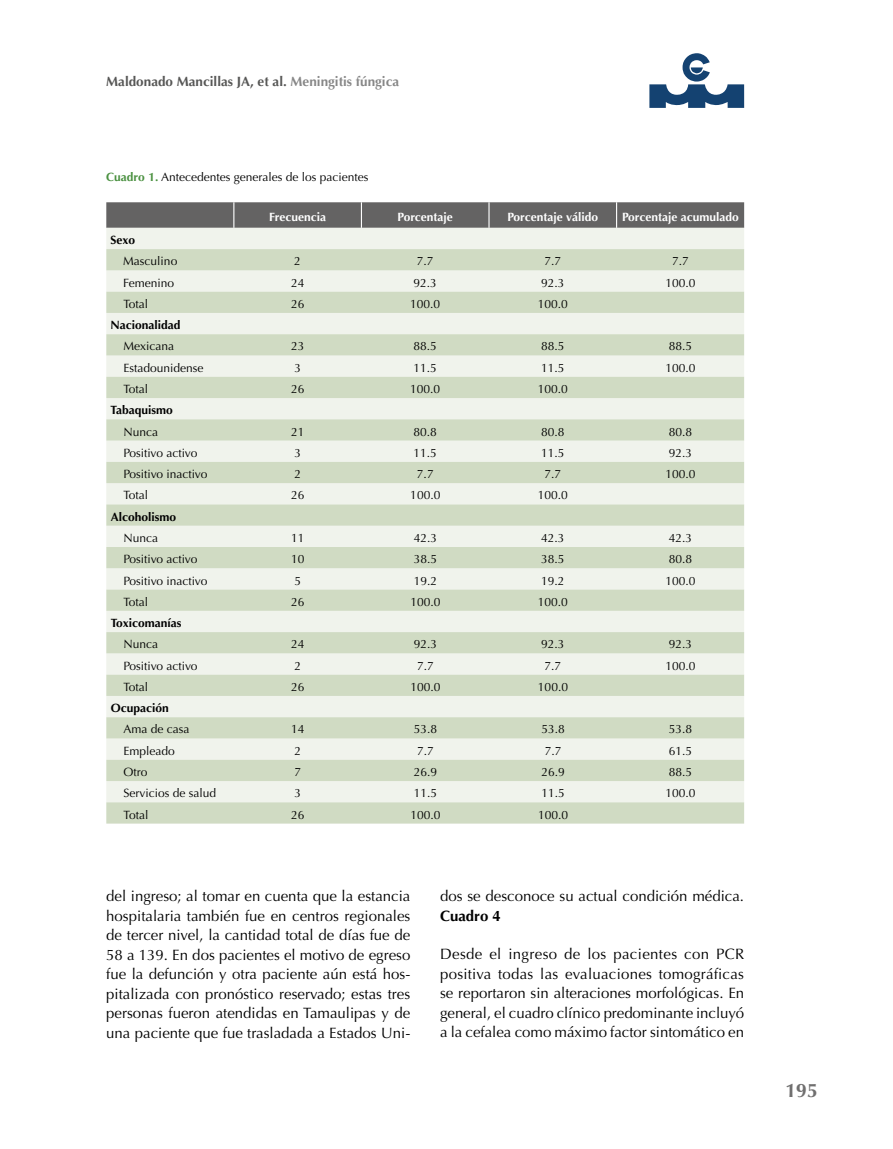
<style>
.page{position:relative;width:893px;height:1149px;background:#fff}
.page>*{position:absolute;margin:0;border:0;box-sizing:border-box;transform-origin:0 0}
.t1{font:700 19.5px "Optima";color:#706f6f}
.t2{font:15px/19.5px "Optima";color:#000;text-align:justify}
.t3{font:700 15px "Optima";color:#000}
.t4{font:700 13.5px "Optima";color:#575756}
.t5{font:12px "Optima";color:#000}
.t6{font:700 12px "Optima";color:#000}
.t7{font:700 12px "Optima";color:#fff}
.s1{color:#878787}
.s2{font-weight:700;color:#4b9141}
</style>
<div class="page">
<svg style="left:649px;top:53px;width:95px;height:55px"></svg>
<div style="left:106px;top:228px;width:638px;height:21px;background:#f0f3ec"></div>
<svg style="left:106px;top:249px;width:638px;height:574px;background:#dfe6d6"></svg>
<svg style="left:106px;top:202px;width:638px;height:26px;background:#686767"></svg>
<p class="t4" style="left:106px;top:73px;width:294px">Maldonado Mancillas JA, et al. <span class="s1">Meningitis fúngica</span></p>
<p class="t5" style="left:106px;top:170px;width:264px"><span class="s2">Cuadro 1.</span> Antecedentes generales de los pacientes</p>
<p class="t7" style="left:269px;top:209px;width:58px">Frecuencia</p>
<p class="t7" style="left:398px;top:209px;width:57px">Porcentaje</p>
<p class="t7" style="left:507px;top:209px;width:92px">Porcentaje válido</p>
<p class="t7" style="left:622px;top:209px;width:118px">Porcentaje acumulado</p>
<p class="t6" style="left:111px;top:233px;width:26px">Sexo</p>
<p class="t5" style="left:123px;top:254px;width:56px">Masculino</p>
<p class="t5" style="left:294px;top:254px;width:8px">2</p>
<p class="t5" style="left:417px;top:254px;width:18px">7.7</p>
<p class="t5" style="left:544px;top:254px;width:18px">7.7</p>
<p class="t5" style="left:672px;top:254px;width:18px">7.7</p>
<p class="t5" style="left:123px;top:275px;width:52px">Femenino</p>
<p class="t5" style="left:291px;top:275px;width:15px">24</p>
<p class="t5" style="left:414px;top:275px;width:25px">92.3</p>
<p class="t5" style="left:541px;top:275px;width:25px">92.3</p>
<p class="t5" style="left:665px;top:275px;width:32px">100.0</p>
<p class="t5" style="left:123px;top:297px;width:26px">Total</p>
<p class="t5" style="left:291px;top:297px;width:15px">26</p>
<p class="t5" style="left:410px;top:297px;width:32px">100.0</p>
<p class="t5" style="left:538px;top:297px;width:32px">100.0</p>
<p class="t6" style="left:111px;top:318px;width:72px">Nacionalidad</p>
<p class="t5" style="left:123px;top:339px;width:52px">Mexicana</p>
<p class="t5" style="left:291px;top:339px;width:15px">23</p>
<p class="t5" style="left:414px;top:339px;width:25px">88.5</p>
<p class="t5" style="left:541px;top:339px;width:25px">88.5</p>
<p class="t5" style="left:669px;top:339px;width:25px">88.5</p>
<p class="t5" style="left:123px;top:360px;width:82px">Estadounidense</p>
<p class="t5" style="left:294px;top:360px;width:8px">3</p>
<p class="t5" style="left:414px;top:360px;width:25px">11.5</p>
<p class="t5" style="left:541px;top:360px;width:25px">11.5</p>
<p class="t5" style="left:665px;top:360px;width:32px">100.0</p>
<p class="t5" style="left:123px;top:382px;width:26px">Total</p>
<p class="t5" style="left:291px;top:382px;width:15px">26</p>
<p class="t5" style="left:410px;top:382px;width:32px">100.0</p>
<p class="t5" style="left:538px;top:382px;width:32px">100.0</p>
<p class="t6" style="left:111px;top:403px;width:64px">Tabaquismo</p>
<p class="t5" style="left:123px;top:424px;width:36px">Nunca</p>
<p class="t5" style="left:291px;top:424px;width:15px">21</p>
<p class="t5" style="left:414px;top:424px;width:25px">80.8</p>
<p class="t5" style="left:541px;top:424px;width:25px">80.8</p>
<p class="t5" style="left:669px;top:424px;width:25px">80.8</p>
<p class="t5" style="left:123px;top:445px;width:75px">Positivo activo</p>
<p class="t5" style="left:294px;top:445px;width:8px">3</p>
<p class="t5" style="left:414px;top:445px;width:25px">11.5</p>
<p class="t5" style="left:541px;top:445px;width:25px">11.5</p>
<p class="t5" style="left:669px;top:445px;width:25px">92.3</p>
<p class="t5" style="left:123px;top:467px;width:85px">Positivo inactivo</p>
<p class="t5" style="left:294px;top:467px;width:8px">2</p>
<p class="t5" style="left:417px;top:467px;width:18px">7.7</p>
<p class="t5" style="left:545px;top:467px;width:18px">7.7</p>
<p class="t5" style="left:665px;top:467px;width:32px">100.0</p>
<p class="t5" style="left:123px;top:488px;width:26px">Total</p>
<p class="t5" style="left:291px;top:488px;width:15px">26</p>
<p class="t5" style="left:410px;top:488px;width:32px">100.0</p>
<p class="t5" style="left:538px;top:488px;width:32px">100.0</p>
<p class="t6" style="left:111px;top:509px;width:67px">Alcoholismo</p>
<p class="t5" style="left:123px;top:530px;width:36px">Nunca</p>
<p class="t5" style="left:291px;top:530px;width:15px">11</p>
<p class="t5" style="left:414px;top:530px;width:25px">42.3</p>
<p class="t5" style="left:541px;top:530px;width:25px">42.3</p>
<p class="t5" style="left:669px;top:530px;width:25px">42.3</p>
<p class="t5" style="left:123px;top:552px;width:75px">Positivo activo</p>
<p class="t5" style="left:291px;top:552px;width:15px">10</p>
<p class="t5" style="left:414px;top:552px;width:25px">38.5</p>
<p class="t5" style="left:541px;top:552px;width:25px">38.5</p>
<p class="t5" style="left:669px;top:552px;width:25px">80.8</p>
<p class="t5" style="left:123px;top:573px;width:85px">Positivo inactivo</p>
<p class="t5" style="left:294px;top:573px;width:8px">5</p>
<p class="t5" style="left:414px;top:573px;width:25px">19.2</p>
<p class="t5" style="left:541px;top:573px;width:25px">19.2</p>
<p class="t5" style="left:665px;top:573px;width:32px">100.0</p>
<p class="t5" style="left:123px;top:594px;width:26px">Total</p>
<p class="t5" style="left:291px;top:594px;width:15px">26</p>
<p class="t5" style="left:410px;top:594px;width:32px">100.0</p>
<p class="t5" style="left:538px;top:594px;width:32px">100.0</p>
<p class="t6" style="left:111px;top:615px;width:72px">Toxicomanías</p>
<p class="t5" style="left:123px;top:637px;width:36px">Nunca</p>
<p class="t5" style="left:291px;top:637px;width:15px">24</p>
<p class="t5" style="left:414px;top:637px;width:25px">92.3</p>
<p class="t5" style="left:541px;top:637px;width:25px">92.3</p>
<p class="t5" style="left:669px;top:637px;width:25px">92.3</p>
<p class="t5" style="left:123px;top:658px;width:75px">Positivo activo</p>
<p class="t5" style="left:294px;top:658px;width:8px">2</p>
<p class="t5" style="left:417px;top:658px;width:18px">7.7</p>
<p class="t5" style="left:545px;top:658px;width:18px">7.7</p>
<p class="t5" style="left:665px;top:658px;width:32px">100.0</p>
<p class="t5" style="left:123px;top:679px;width:26px">Total</p>
<p class="t5" style="left:291px;top:679px;width:15px">26</p>
<p class="t5" style="left:410px;top:679px;width:32px">100.0</p>
<p class="t5" style="left:538px;top:679px;width:32px">100.0</p>
<p class="t6" style="left:111px;top:701px;width:60px">Ocupación</p>
<p class="t5" style="left:124px;top:722px;width:68px">Ama de casa</p>
<p class="t5" style="left:291px;top:722px;width:15px">14</p>
<p class="t5" style="left:414px;top:722px;width:25px">53.8</p>
<p class="t5" style="left:541px;top:722px;width:25px">53.8</p>
<p class="t5" style="left:669px;top:722px;width:25px">53.8</p>
<p class="t5" style="left:124px;top:743px;width:53px">Empleado</p>
<p class="t5" style="left:295px;top:743px;width:8px">2</p>
<p class="t5" style="left:417px;top:743px;width:18px">7.7</p>
<p class="t5" style="left:545px;top:743px;width:18px">7.7</p>
<p class="t5" style="left:669px;top:743px;width:25px">61.5</p>
<p class="t5" style="left:124px;top:764px;width:25px">Otro</p>
<p class="t5" style="left:295px;top:764px;width:8px">7</p>
<p class="t5" style="left:414px;top:764px;width:25px">26.9</p>
<p class="t5" style="left:541px;top:764px;width:25px">26.9</p>
<p class="t5" style="left:669px;top:764px;width:25px">88.5</p>
<p class="t5" style="left:124px;top:786px;width:94px">Servicios de salud</p>
<p class="t5" style="left:295px;top:786px;width:8px">3</p>
<p class="t5" style="left:414px;top:786px;width:25px">11.5</p>
<p class="t5" style="left:541px;top:786px;width:25px">11.5</p>
<p class="t5" style="left:666px;top:786px;width:32px">100.0</p>
<p class="t5" style="left:124px;top:807px;width:26px">Total</p>
<p class="t5" style="left:291px;top:807px;width:15px">26</p>
<p class="t5" style="left:410px;top:807px;width:32px">100.0</p>
<p class="t5" style="left:538px;top:807px;width:32px">100.0</p>
<p class="t2" style="left:106px;top:886px;width:306px">del ingreso; al tomar en cuenta que la estancia hospitalaria también fue en centros regionales de tercer nivel, la cantidad total de días fue de 58 a 139. En dos pacientes el motivo de egreso fue la defunción y otra paciente aún está hos&shy;pitalizada con pronóstico reservado; estas tres personas fueron atendidas en Tamaulipas y de una paciente que fue trasladada a Estados Uni-</p>
<p class="t2" style="left:440px;top:886px;width:306px">dos se desconoce su actual condición médica.</p>
<p class="t3" style="left:440px;top:906px;width:62px">Cuadro 4</p>
<p class="t2" style="left:440px;top:944px;width:306px">Desde el ingreso de los pacientes con PCR positiva todas las evaluaciones tomográficas se reportaron sin alteraciones morfológicas. En general, el cuadro clínico predominante incluyó a la cefalea como máximo factor sintomático en</p>
<h1 class="t1" style="left:785px;top:1079px;width:34px">195</h1>
</div>
